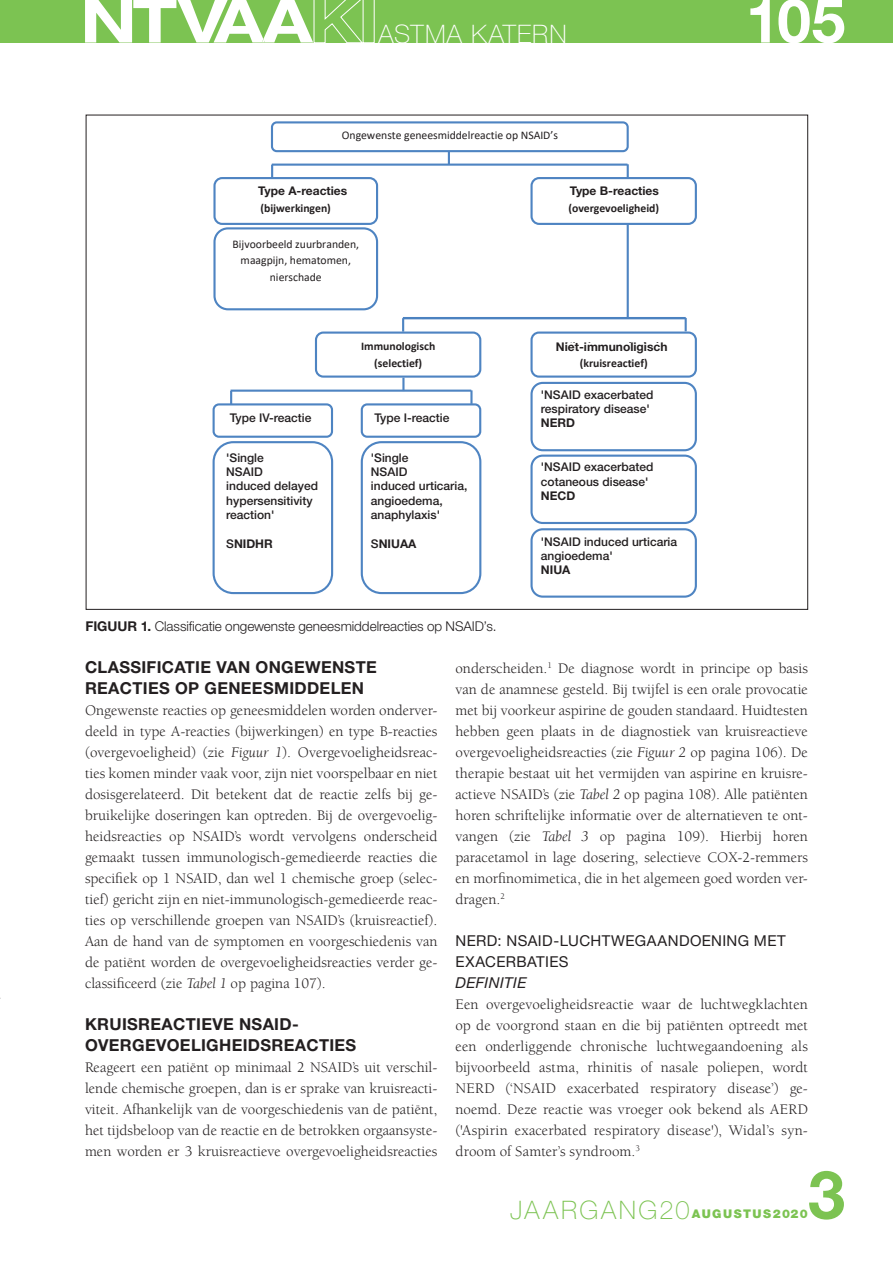
<style>
.page{position:relative;width:893px;height:1263px;background:#fff}
.page>*{position:absolute;margin:0;border:0;box-sizing:border-box;transform-origin:0 0}
.t1{font:700 66.9px "Helvetica Neue LT Std";color:#7cc352}
.t2{font:700 60.75px "Helvetica Neue LT Std";color:#fff}
.t3{font:100 25.5px "Helvetica Neue LT Std";letter-spacing:.045em;color:#fff}
.t4{font:700 16.5px/21px "Helvetica Neue LT Std";letter-spacing:.02em;color:#231f20}
.t5{font:15px/21px "Berkeley Std";color:#231f20;text-align:justify}
.t6{font:15px/21px "Helvetica Neue LT Std";letter-spacing:.025em;color:#231f20}
.t7{font:italic 15px "Helvetica Neue LT Std";letter-spacing:.02em;color:#231f20}
.t8{font:300 13.5px "Helvetica Neue LT Std";letter-spacing:-.005em;color:#231f20}
.t9{font:500 12px/14.4px "Helvetica Neue LT Std";color:#231f20}
.t10{font:700 12px "Helvetica Neue LT Std";color:#231f20}
.t11{font:900 12px "Helvetica Neue LT Std";letter-spacing:.12em;color:#7cc352}
.t12{font:11.7px/16.4px "Calibri";color:#231f20}
.t13{font:700 11.7px/16.5px "Calibri";color:#231f20;text-align:center}
.s1{font-weight:500}
.s2{font-weight:700}
.s3{font-style:italic}
.s4{font-weight:100;font-size:25.5px}
</style>
<div class="page">
<div style="left:0;top:0;width:893px;height:43px;background:#7cc352"></div>
<svg style="left:85px;top:0;width:290px;height:43px"></svg>
<hr style="left:403px;top:317px;width:283px;height:2px;background:#4b82c0">
<svg style="left:448px;top:152px;width:2px;height:12px"></svg>
<hr style="left:272px;top:164px;width:355px;height:2px;background:#4e84c2">
<svg style="left:271px;top:165px;width:2px;height:12px"></svg>
<svg style="left:627px;top:164px;width:2px;height:13px"></svg>
<hr style="left:627px;top:224px;width:2px;height:94px;background:#4e84c2">
<svg style="left:685px;top:318px;width:2px;height:13px"></svg>
<svg style="left:402px;top:318px;width:2px;height:13px"></svg>
<svg style="left:402px;top:378px;width:2px;height:12px"></svg>
<hr style="left:231px;top:390px;width:240px;height:2px;background:#4e84c2">
<svg style="left:230px;top:391px;width:2px;height:12px"></svg>
<hr style="left:470px;top:390px;width:3px;height:14px;background:#4e84c2">
<div style="left:271px;top:121px;width:358px;height:31px;background:#fff;border:2px solid #4e84c2;border-radius:5px"></div>
<div style="left:213px;top:177px;width:165px;height:48px;background:#fff;border:2px solid #4e84c2;border-radius:8px"></div>
<div style="left:530px;top:177px;width:167px;height:48px;background:#fff;border:2px solid #4e84c2;border-radius:8px"></div>
<div style="left:213px;top:227px;width:165px;height:83px;background:#fff;border:2px solid #4e84c2;border-radius:13px"></div>
<div style="left:315px;top:331px;width:166px;height:47px;background:#fff;border:2px solid #4e84c2;border-radius:7px"></div>
<div style="left:530px;top:331px;width:167px;height:47px;background:#fff;border:2px solid #4e84c2;border-radius:7px"></div>
<div style="left:361px;top:403px;width:120px;height:35px;background:#fff;border:2px solid #4e84c2;border-radius:5px"></div>
<div style="left:213px;top:403px;width:120px;height:35px;background:#fff;border:2px solid #4e84c2;border-radius:5px"></div>
<div style="left:361px;top:441px;width:120px;height:153px;background:#fff;border:2px solid #4e84c2;border-radius:20px"></div>
<div style="left:213px;top:441px;width:120px;height:153px;background:#fff;border:2px solid #4e84c2;border-radius:20px"></div>
<div style="left:530px;top:455px;width:167px;height:69px;background:#fff;border:2px solid #4e84c2;border-radius:11px"></div>
<div style="left:530px;top:382px;width:167px;height:69px;background:#fff;border:2px solid #4e84c2;border-radius:11px"></div>
<div style="left:530px;top:528px;width:167px;height:70px;background:#fff;border:2px solid #4e84c2;border-radius:11px"></div>
<h3 class="t3" style="left:378px;top:19px;width:190px">ASTMA KATERN</h3>
<p class="t12" style="left:342px;top:127px;width:218px">Ongewenste geneesmiddelreactie op NSAID’s</p>
<p class="t10" style="left:258px;top:184px;width:90px">Type A-reacties</p>
<p class="t10" style="left:570px;top:184px;width:91px">Type B-reacties</p>
<p class="t13" style="left:260px;top:183px;width:72px">Type A (bijwerkingen)</p>
<p class="t13" style="left:568px;top:183px;width:92px">Type B (overgevoeligheid)</p>
<p class="t12" style="left:233px;top:235px;width:128px;text-align:center">Bijvoorbeeld zuurbranden, maagpijn, hematomen, nierschade</p>
<p class="t13" style="left:361px;top:338px;width:76px">Immunologisch (selectief)</p>
<p class="t13" style="left:565px;top:338px;width:99px">Niet immunologisch (kruisreactief)</p>
<p class="t10" style="left:556px;top:340px;width:113px">Niet-immunoligisch</p>
<p class="t9" style="left:541px;top:387px;width:114px">'NSAID exacerbated respiratory disease'</p>
<p class="t10" style="left:541px;top:416px;width:36px">NERD</p>
<p class="t12" style="left:543px;top:389px;width:95px">NSAID Exacerbated<br>Respiratory Disease</p>
<p class="t13" style="left:543px;top:422px;width:29px">NERD</p>
<p class="t9" style="left:230px;top:410px;width:83px">Type IV-reactie</p>
<p class="t9" style="left:374px;top:410px;width:76px">Type I-reactie</p>
<p class="t12" style="left:238px;top:409px;width:72px">Type IV reactie</p>
<p class="t12" style="left:389px;top:409px;width:65px">Type I reactie</p>
<p class="t12" style="left:375px;top:451px;width:31px">Single<br>NSAID</p>
<p class="t12" style="left:375px;top:500px;width:64px">Angioedema,</p>
<p class="t9" style="left:226px;top:450px;width:93px">'Single<br>NSAID<br>induced delayed hypersensitivity reaction'</p>
<p class="t10" style="left:226px;top:536px;width:48px"><span class="s1">S</span>NIDHR</p>
<p class="t9" style="left:371px;top:450px;width:98px">'Single<br>NSAID<br>induced urticaria, angioedema, anaphylaxis'</p>
<p class="t10" style="left:371px;top:536px;width:47px"><span class="s1">S</span>NIUAA</p>
<p class="t12" style="left:227px;top:451px;width:81px">Single<br>NSAID<br>Induced Delayed<br>Hypersensitivity</p>
<p class="t13" style="left:230px;top:543px;width:39px">SNIDHR</p>
<p class="t9" style="left:541px;top:460px;width:114px">'NSAID exacerbated cotaneous disease'</p>
<p class="t10" style="left:541px;top:488px;width:36px">NECD</p>
<p class="t9" style="left:541px;top:534px;width:138px">'NSAID induced urticaria angioedema'</p>
<p class="t10" style="left:541px;top:563px;width:31px">NIUA</p>
<p class="t12" style="left:543px;top:462px;width:93px">NSAID Exacerbated<br>Cutaneous Disease</p>
<p class="t13" style="left:543px;top:495px;width:28px">NECD</p>
<p class="t12" style="left:543px;top:536px;width:116px">NSAID Induced Urticaria<br>Angioedema</p>
<p class="t13" style="left:543px;top:568px;width:27px">NIUA</p>
<p class="t12" style="left:239px;top:613px;width:327px"><span class="s2">Figuur 1.</span> Classificatie ongewenste geneesmiddelreacties op NSAID’s.</p>
<p class="t8" style="left:85px;top:617px;width:412px"><span class="s2">FIGUUR 1.</span> Classificatie ongewenste geneesmiddelreacties op NSAID’s.</p>
<h2 class="t2" style="left:746px;top:-17px;width:101px">105</h2>
<p class="t4" style="left:85px;top:656px;width:293px">CLASSIFICATIE VAN ONGEWENSTE<br>REACTIES OP GENEESMIDDELEN</p>
<p class="t5" style="left:85px;top:700px;width:354px">Ongewenste reacties op geneesmiddelen worden onderver&shy;deeld in type A-reacties (bijwerkingen) en type B-reacties (overgevoeligheid) (zie <span class="s3">Figuur 1</span>). Overgevoeligheidsreac&shy;ties komen minder vaak voor, zijn niet voorspelbaar en niet dosisgerelateerd. Dit betekent dat de reactie zelfs bij ge&shy;bruikelijke doseringen kan optreden. Bij de overgevoelig&shy;heidsreacties op NSAID’s wordt vervolgens onderscheid gemaakt tussen immunologisch-gemedieerde reacties die specifiek op 1 NSAID, dan wel 1 chemische groep (selec&shy;tief) gericht zijn en niet-immunologisch-gemedieerde reac&shy;ties op verschillende groepen van NSAID’s (kruisreactief).<br>Aan de hand van de symptomen en voorgeschiedenis van de patiënt worden de overgevoeligheidsreacties verder ge&shy;classificeerd (zie <span class="s3">Tabel 1</span> op pagina 107).</p>
<p class="t4" style="left:85px;top:1013px;width:273px">KRUISREACTIEVE NSAID-<br>OVERGEVOELIGHEIDSREACTIES</p>
<p class="t5" style="left:85px;top:1057px;width:354px">Reageert een patiënt op minimaal 2 NSAID’s uit verschil&shy;lende chemische groepen, dan is er sprake van kruisreacti&shy;viteit. Afhankelijk van de voorgeschiedenis van de patiënt, het tijdsbeloop van de reactie en de betrokken orgaansyste&shy;men worden er 3 kruisreactieve overgevoeligheidsreacties</p>
<p class="t5" style="left:455px;top:658px;width:354px">onderscheiden.<sup>1</sup> De diagnose wordt in principe op basis van de anamnese gesteld. Bij twijfel is een orale provocatie met bij voorkeur aspirine de gouden standaard. Huidtesten hebben geen plaats in de diagnostiek van kruisreactieve overgevoeligheidsreacties (zie <span class="s3">Figuur 2</span> op pagina 106). De therapie bestaat uit het vermijden van aspirine en kruisre&shy;actieve NSAID’s (zie <span class="s3">Tabel 2</span> op pagina 108). Alle patiënten horen schriftelijke informatie over de alternatieven te ont&shy;vangen (zie <span class="s3">Tabel 3</span> op pagina 109). Hierbij horen paracetamol in lage dosering, selectieve COX-2-remmers en morfinomimetica, die in het algemeen goed worden ver&shy;dragen.<sup>2</sup></p>
<p class="t6" style="left:455px;top:929px;width:332px">NERD: NSAID-LUCHTWEGAANDOENING MET<br>EXACERBATIES</p>
<p class="t7" style="left:455px;top:973px;width:73px">DEFINITIE</p>
<p class="t5" style="left:455px;top:994px;width:354px">Een overgevoeligheidsreactie waar de luchtwegklachten op de voorgrond staan en die bij patiënten optreedt met een onderliggende chronische luchtwegaandoening als bijvoorbeeld astma, rhinitis of nasale poliepen, wordt NERD (‘NSAID exacerbated respiratory disease’) ge&shy;noemd. Deze reactie was vroeger ook bekend als AERD ('Aspirin exacerbated respiratory disease'), Widal’s syn&shy;droom of Samter’s syndroom.<sup>3</sup></p>
<h1 class="t1" style="left:808px;top:1153px;width:39px">3</h1>
<p class="t11" style="left:510px;top:1206px;width:299px"><span class="s4">JAARGANG20</span>AUGUSTUS2020</p>
</div>
